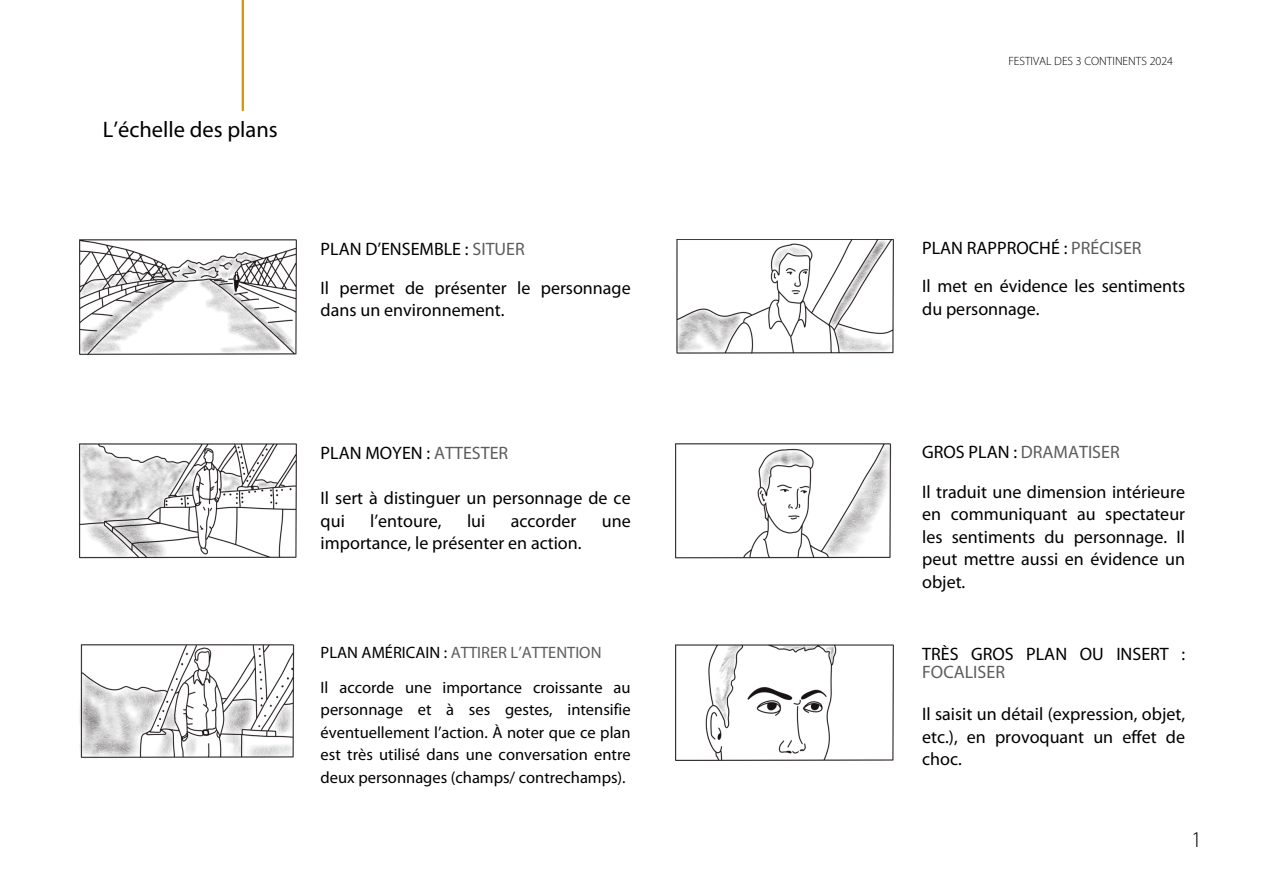
<style>
.page{position:relative;width:1263px;height:894px;background:#fff}
.page>*{position:absolute;margin:0;border:0;box-sizing:border-box;transform-origin:0 0}
.t1{font:22.5px "Myriad Pro";color:#000}
.t2{font:300 22.5px "Myriad Pro";color:#000}
.t3{font:18px/22.5px "Myriad Pro";color:#000}
.t4{font:18px "Myriad Pro";color:#5e5d5d}
.t5{font:16.5px/22.5px "Myriad Pro";color:#000;text-align:justify}
.t6{font:16.5px "Myriad Pro";color:#5e5d5d}
.t7{font:300 12px "Myriad Pro";color:#000}
.s1{color:#5e5d5d}
.s2{color:#000}
</style>
<div class="page">
<hr style="left:242px;top:0;width:2px;height:110px;background:#d29600">
<img style="left:79px;top:239px;width:217px;height:116px">
<img style="left:78px;top:444px;width:218px;height:115px">
<img style="left:79px;top:644px;width:216px;height:114px">
<img style="left:676px;top:239px;width:218px;height:115px">
<img style="left:675px;top:444px;width:217px;height:115px">
<img style="left:675px;top:644px;width:219px;height:116px">
<p class="t1" style="left:103px;top:120px;width:176px">L’échelle des plans</p>
<h2 class="t3" style="left:321px;top:239px;width:206px">PLAN D’ENSEMBLE : <span class="s1">SITUER</span></h2>
<h3 class="t3" style="left:321px;top:278px;width:312px">Il permet de présenter le personnage dans un environnement.</h3>
<p class="t3" style="left:321px;top:443px;width:189px">PLAN MOYEN : <span class="s1">ATTESTER</span></p>
<h2 class="t3" style="left:321px;top:488px;width:312px">Il sert à distinguer un personnage de ce qui</h2>
<h2 class="t3" style="left:370px;top:511px;width:73px">l’entoure,</h2>
<h2 class="t3" style="left:467px;top:511px;width:20px">lui</h2>
<h2 class="t3" style="left:511px;top:511px;width:67px">accorder</h2>
<h2 class="t3" style="left:602px;top:511px;width:30px">une</h2>
<h2 class="t3" style="left:321px;top:533px;width:262px">importance, le présenter en action.</h2>
<h3 class="t6" style="left:321px;top:645px;width:282px"><span class="s2">PLAN AMÉRICAIN :</span> ATTIRER L’ATTENTION</h3>
<p class="t5" style="left:321px;top:677px;width:312px">Il accorde une importance croissante au personnage et à ses gestes, intensifie éventuellement l’action. À noter que ce plan est très utilisé dans une conversation entre deux personnages (champs/ contrechamps).</p>
<p class="t7" style="left:1008px;top:56px;width:166px">FESTIVAL DES 3 CONTINENTS 2024</p>
<h2 class="t3" style="left:922px;top:238px;width:221px">PLAN RAPPROCHÉ : <span class="s1">PRÉCISER</span></h2>
<h3 class="t3" style="left:922px;top:276px;width:264px">Il met en évidence les sentiments du personnage.</h3>
<p class="t4" style="left:922px;top:444px;width:199px"><span class="s2">GROS PLAN :</span> DRAMATISER</p>
<h2 class="t3" style="left:922px;top:482px;width:264px;text-align:justify">Il traduit une dimension intérieure en communiquant au spectateur les sentiments du personnage. Il peut mettre aussi en évidence un objet.</h2>
<h3 class="t3" style="left:922px;top:645px;width:264px;line-height:18px">TRÈS GROS PLAN OU INSERT :<br><span class="s1">FOCALISER</span></h3>
<p class="t3" style="left:922px;top:704px;width:264px;text-align:justify">Il saisit un détail (expression, objet, etc.), en provoquant un effet de choc.</p>
<h2 class="t2" style="left:1191px;top:829px;width:12px">1</h2>
</div>
